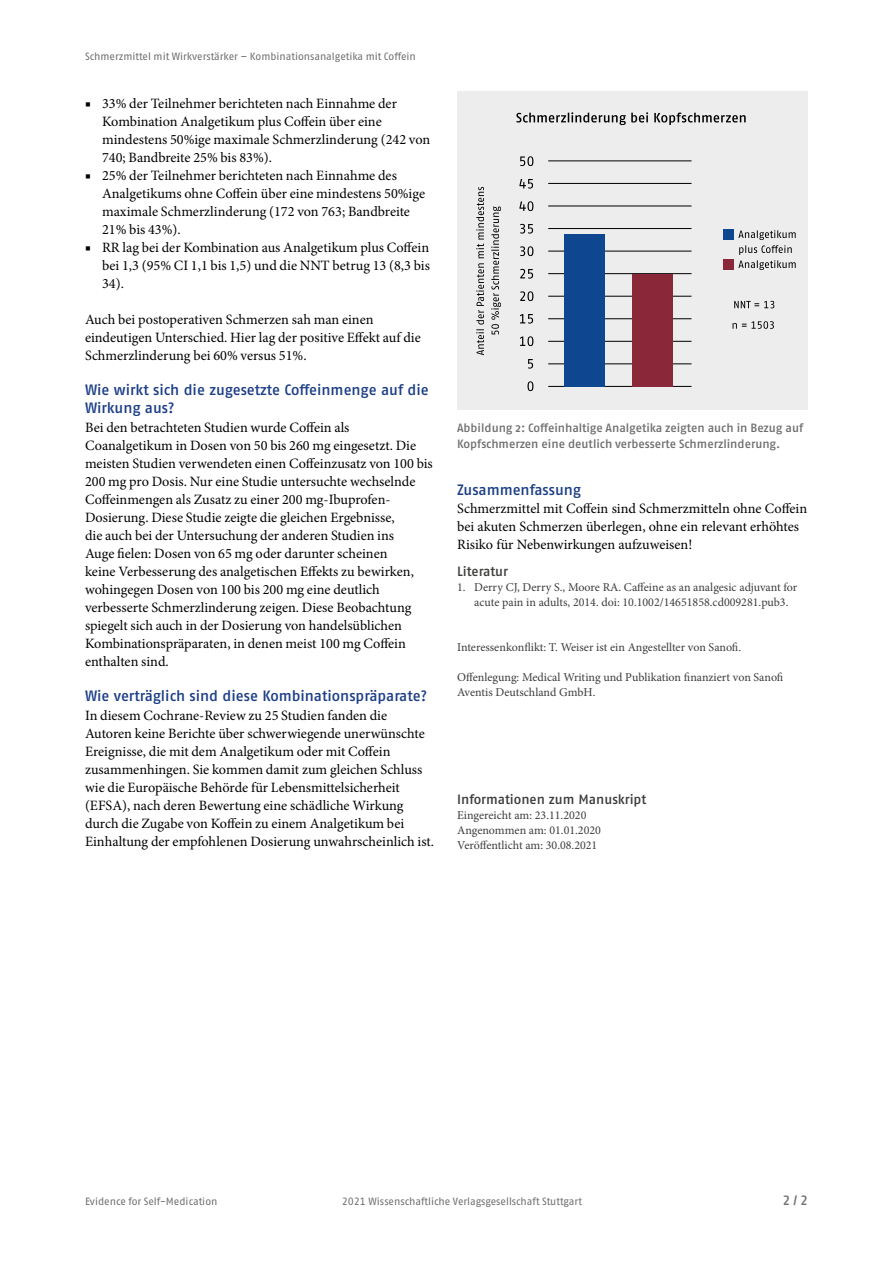
<style>
.page{position:relative;width:893px;height:1263px;background:#fff}
.page>*{position:absolute;margin:0;border:0;box-sizing:border-box;transform-origin:0 0}
.t1{font:500 15px/18px "Fago Pro";letter-spacing:-.005em;color:#1d3f87}
.t2{font:14.25px/18px "Minion Pro";color:#000}
.t3{font:500 13.5px "Fago Pro";letter-spacing:-.005em;color:#3c3c3b}
.t4{font:500 13.5px "Fago Pro";color:#706f6f}
.t5{font:12px/15px "Minion Pro";color:#3c3c3b}
.t6{font:500 12px/16.5px "Fago Pro";letter-spacing:-.005em;color:#706f6f}
.t7{font:10.5px "Fago Pro";letter-spacing:-.005em;color:#706f6f}
</style>
<div class="page">
<div style="left:457px;top:91px;width:350px;height:319px;background:#ededee"></div>
<svg style="left:733px;top:321px;width:41px;height:8px"></svg>
<svg style="left:491px;top:206px;width:10px;height:128px"></svg>
<svg style="left:476px;top:187px;width:8px;height:168px"></svg>
<svg style="left:734px;top:301px;width:40px;height:7px"></svg>
<svg style="left:516px;top:112px;width:230px;height:13px"></svg>
<hr style="left:548px;top:386px;width:143px;height:1px;background:#000">
<hr style="left:548px;top:364px;width:143px;height:1px;background:#000">
<hr style="left:548px;top:341px;width:143px;height:1px;background:#000">
<hr style="left:548px;top:318px;width:143px;height:1px;background:#000">
<hr style="left:548px;top:296px;width:143px;height:1px;background:#000">
<hr style="left:548px;top:273px;width:143px;height:1px;background:#000">
<hr style="left:548px;top:251px;width:143px;height:1px;background:#000">
<hr style="left:548px;top:228px;width:143px;height:1px;background:#000">
<hr style="left:548px;top:206px;width:143px;height:1px;background:#000">
<hr style="left:548px;top:183px;width:143px;height:1px;background:#000">
<hr style="left:548px;top:161px;width:143px;height:1px;background:#000">
<svg style="left:527px;top:381px;width:6px;height:10px"></svg>
<svg style="left:528px;top:359px;width:5px;height:10px"></svg>
<svg style="left:520px;top:336px;width:13px;height:10px"></svg>
<svg style="left:520px;top:314px;width:13px;height:10px"></svg>
<svg style="left:520px;top:291px;width:13px;height:10px"></svg>
<svg style="left:520px;top:269px;width:13px;height:10px"></svg>
<svg style="left:520px;top:246px;width:13px;height:10px"></svg>
<svg style="left:520px;top:224px;width:13px;height:10px"></svg>
<svg style="left:519px;top:201px;width:14px;height:10px"></svg>
<svg style="left:519px;top:179px;width:14px;height:10px"></svg>
<svg style="left:520px;top:156px;width:13px;height:10px"></svg>
<div style="left:565px;top:234px;width:40px;height:152px;background:#0e468f"></div>
<div style="left:632px;top:274px;width:40px;height:112px;background:#8a2738"></div>
<svg style="left:738px;top:230px;width:58px;height:40px"></svg>
<div style="left:723px;top:229px;width:10px;height:10px;background:#0e468f"></div>
<div style="left:723px;top:259px;width:10px;height:10px;background:#8a2738"></div>
<p class="t7" style="left:85px;top:50px;width:332px">Schmerzmittel mit Wirkverstärker – Kombinationsanalgetika mit Coffein</p>
<p class="t2" style="left:102px;top:95px;width:330px;text-indent:-17px">■ 33% der Teilnehmer berichteten nach Einnahme der Kombination Analgetikum plus Coffein über eine mindestens 50%ige maximale Schmerzlinderung (242 von 740; Bandbreite 25% bis 83%).</p>
<p class="t2" style="left:102px;top:167px;width:325px;text-indent:-17px">■ 25% der Teilnehmer berichteten nach Einnahme des Analgetikums ohne Coffein über eine mindestens 50%ige maximale Schmerzlinderung (172 von 763; Bandbreite 21% bis 43%).</p>
<p class="t2" style="left:102px;top:239px;width:329px;text-align:justify;text-indent:-17px">■ RR lag bei der Kombination aus Analgetikum plus Coffein bei 1,3 (95% CI 1,1 bis 1,5) und die NNT betrug 13 (8,3 bis 34).</p>
<p class="t2" style="left:85px;top:310px;width:337px">Auch bei postoperativen Schmerzen sah man einen eindeutigen Unterschied. Hier lag der positive Effekt auf die<br>Schmerzlinderung bei 60% versus 51%.</p>
<p class="t1" style="left:85px;top:381px;width:345px">Wie wirkt sich die zugesetzte Coffeinmenge auf die<br>Wirkung aus?</p>
<p class="t2" style="left:85px;top:419px;width:349px">Bei den betrachteten Studien wurde Coffein als Coanalgetikum in Dosen von 50 bis 260 mg eingesetzt. Die meisten Studien verwendeten einen Coffeinzusatz von 100 bis 200 mg pro Dosis. Nur eine Studie untersuchte wechselnde Coffeinmengen als Zusatz zu einer 200 mg-Ibuprofen-Dosierung. Diese Studie zeigte die gleichen Ergebnisse,<br>die auch bei der Untersuchung der anderen Studien ins<br>Auge fielen: Dosen von 65 mg oder darunter scheinen<br>keine Verbesserung des analgetischen Effekts zu bewirken, wohingegen Dosen von 100 bis 200 mg eine deutlich verbesserte Schmerzlinderung zeigen. Diese Beobachtung spiegelt sich auch in der Dosierung von handelsüblichen Kombinationspräparaten, in denen meist 100 mg Coffein enthalten sind.</p>
<p class="t1" style="left:85px;top:687px;width:344px">Wie verträglich sind diese Kombinationspräparate?</p>
<p class="t2" style="left:85px;top:707px;width:351px">In diesem Cochrane-Review zu 25 Studien fanden die Autoren keine Berichte über schwerwiegende unerwünschte Ereignisse, die mit dem Analgetikum oder mit Coffein zusammenhingen. Sie kommen damit zum gleichen Schluss wie die Europäische Behörde für Lebensmittelsicherheit (EFSA), nach deren Bewertung eine schädliche Wirkung durch die Zugabe von Koffein zu einem Analgetikum bei Einhaltung der empfohlenen Dosierung unwahrscheinlich ist.</p>
<p class="t6" style="left:457px;top:419px;width:348px">Abbildung 2: Coffeinhaltige Analgetika zeigten auch in Bezug auf<br>Kopfschmerzen eine deutlich verbesserte Schmerzlinderung.</p>
<p class="t1" style="left:457px;top:480px;width:125px">Zusammenfassung</p>
<p class="t2" style="left:457px;top:499px;width:352px">Schmerzmittel mit Coffein sind Schmerzmitteln ohne Coffein bei akuten Schmerzen überlegen, ohne ein relevant erhöhtes<br>Risiko für Nebenwirkungen aufzuweisen!</p>
<p class="t3" style="left:457px;top:563px;width:53px">Literatur</p>
<p class="t5" style="left:474px;top:580px;width:325px;text-indent:-17px">1. Derry CJ, Derry S., Moore RA. Caffeine as an analgesic adjuvant for acute pain in adults, 2014. doi: 10.1002/14651858.cd009281.pub3.</p>
<p class="t5" style="left:457px;top:640px;width:285px">Interessenkonflikt: T. Weiser ist ein Angestellter von Sanofi.</p>
<p class="t5" style="left:457px;top:670px;width:328px">Offenlegung: Medical Writing und Publikation finanziert von Sanofi<br>Aventis Deutschland GmbH.</p>
<p class="t3" style="left:457px;top:791px;width:191px">Informationen zum Manuskript</p>
<p class="t5" style="left:457px;top:808px;width:145px">Eingereicht am: 23.11.2020<br>Angenommen am: 01.01.2020<br>Veröffentlicht am: 30.08.2021</p>
<p class="t7" style="left:85px;top:1195px;width:134px">Evidence for Self-Medication</p>
<p class="t7" style="left:342px;top:1195px;width:242px">2021 Wissenschaftliche Verlagsgesellschaft Stuttgart</p>
<p class="t4" style="left:782px;top:1192px;width:27px">2 / 2</p>
</div>
